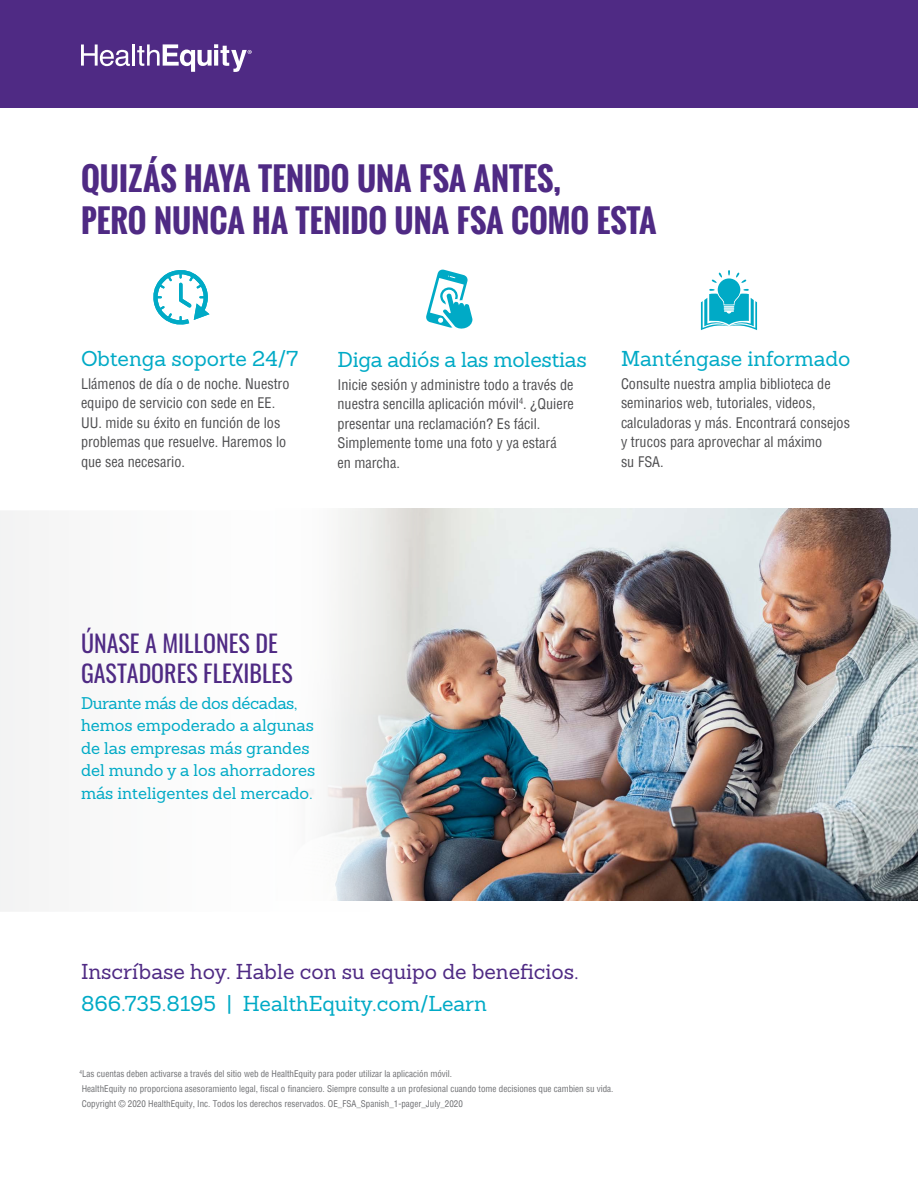
<style>
.page{position:relative;width:918px;height:1188px;background:#fff}
.page>*{position:absolute;margin:0;border:0;box-sizing:border-box;transform-origin:0 0}
.t1{font:700 31.5px/42px "Oswald";color:#4f2a84}
.t2{font:24px/30px "Oswald";color:#4f2a84}
.t3{font:21px "Sanchez Slab";color:#00aac6}
.t4{font:21px "Sanchez Slab";color:#4f2a84}
.t5{font:16.5px/22.5px "Sanchez Slab";color:#00aac6}
.t6{font:condensed 14.25px/19.5px "Helvetica";color:#4d4d4f}
.t7{font:condensed 9px/15px "Helvetica";color:#6d6e71}
</style>
<div class="page">
<div style="left:0;top:0;width:918px;height:107px;background:#4f2a84"></div>
<svg style="left:81px;top:45px;width:49px;height:21px"></svg>
<hr style="left:132px;top:45px;width:3px;height:21px;background:#fff">
<svg style="left:137px;top:44px;width:115px;height:28px"></svg>
<svg style="left:701px;top:270px;width:56px;height:60px"></svg>
<svg style="left:426px;top:270px;width:47px;height:59px"></svg>
<svg style="left:153px;top:270px;width:56px;height:55px"></svg>
<img style="left:430px;top:509px;width:488px;height:392px">
<img style="left:423px;top:508px;width:7px;height:393px">
<img style="left:346px;top:508px;width:77px;height:393px">
<svg style="left:0;top:509px;width:392px;height:404px"></svg>
<h1 class="t1" style="left:81px;top:157px;width:577px">QUIZÁS HAYA TENIDO UNA FSA ANTES,<br>PERO NUNCA HA TENIDO UNA FSA COMO ESTA</h1>
<h3 class="t3" style="left:81px;top:345px;width:219px">Obtenga soporte 24/7</h3>
<p class="t6" style="left:81px;top:373px;width:210px">Llámenos de día o de noche. Nuestro equipo de servicio con sede en EE.<br>UU. mide su éxito en función de los problemas que resuelve. Haremos lo que sea necesario.</p>
<h3 class="t3" style="left:337px;top:346px;width:251px">Diga adiós a las molestias</h3>
<p class="t6" style="left:337px;top:375px;width:238px">Inicie sesión y administre todo a través de nuestra sencilla aplicación móvil<sup>4</sup>. ¿Quiere presentar una reclamación? Es fácil.<br>Simplemente tome una foto y ya estará<br>en marcha.</p>
<h3 class="t3" style="left:621px;top:345px;width:231px">Manténgase informado</h3>
<p class="t6" style="left:621px;top:373px;width:231px">Consulte nuestra amplia biblioteca de seminarios web, tutoriales, videos, calculadoras y más. Encontrará consejos y trucos para aprovechar al máximo<br>su FSA.</p>
<h2 class="t2" style="left:81px;top:626px;width:213px">ÚNASE A MILLONES DE<br>GASTADORES FLEXIBLES</h2>
<p class="t5" style="left:81px;top:691px;width:236px">Durante más de dos décadas, hemos empoderado a algunas de las empresas más grandes del mundo y a los ahorradores más inteligentes del mercado.</p>
<h3 class="t4" style="left:81px;top:958px;width:499px">Inscríbase hoy. Hable con su equipo de beneficios.</h3>
<h3 class="t3" style="left:81px;top:990px;width:407px">866.735.8195 | HealthEquity.com/Learn</h3>
<p class="t7" style="left:80px;top:1066px;width:536px"><sup>4</sup>Las cuentas deben activarse a través del sitio web de HealthEquity para poder utilizar la aplicación móvil.<br>HealthEquity no proporciona asesoramiento legal, fiscal o financiero. Siempre consulte a un profesional cuando tome decisiones que cambien su vida.<br>Copyright © 2020 HealthEquity, Inc. Todos los derechos reservados. OE_FSA_Spanish_1-pager_July_2020</p>
</div>
